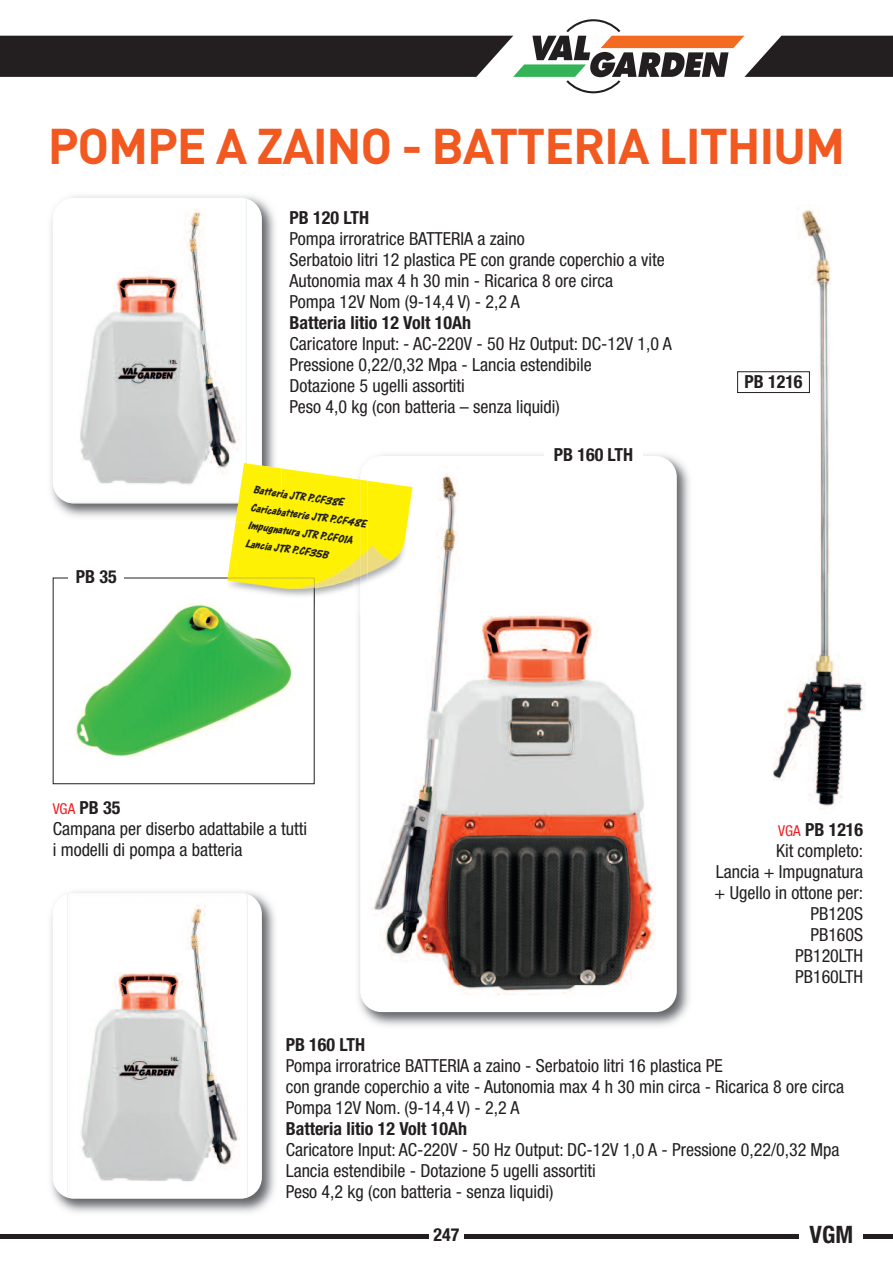
<style>
.page{position:relative;width:893px;height:1263px;background:#fff}
.page>*{position:absolute;margin:0;border:0;box-sizing:border-box;transform-origin:0 0}
.t1{font:700 49.5px "DIN";letter-spacing:-.025em;color:#f15921}
.t2{font:700 condensed 24px "Helvetica Neue";color:#231f20}
.t3{font:condensed 18px/21px "Helvetica Neue";color:#231f20}
.t4{font:700 condensed 18px "Helvetica Neue";color:#231f20}
.t5{font:italic 12px "One Stroke Script Bold Plain";color:#231f20}
.s1{font-size:15px;color:#ee1d23}
.s2{font-weight:700}
</style>
<div class="page">
<hr style="left:0;top:1234px;width:893px;height:4px;background:#231f20">
<svg style="left:0;top:19px;width:893px;height:74px"></svg>
<div style="left:429px;top:1226px;width:34px;height:29px;background:#fff"></div>
<div style="left:799px;top:1226px;width:64px;height:22px;background:#fff"></div>
<img style="left:51px;top:195px;width:224px;height:322px">
<div style="left:53px;top:198px;width:209px;height:305px;background:#fff;border-radius:21px"></div>
<img style="left:68px;top:198px;width:179px;height:305px">
<img style="left:51px;top:891px;width:224px;height:322px">
<div style="left:53px;top:893px;width:209px;height:306px;background:#fff;border-radius:21px"></div>
<img style="left:67px;top:893px;width:181px;height:306px">
<img style="left:353px;top:454px;width:336px;height:572px">
<div style="left:360px;top:456px;width:317px;height:556px;background:#fff;border-radius:21px"></div>
<img style="left:368px;top:474px;width:288px;height:521px">
<div style="left:53px;top:577px;width:262px;height:207px;border:1px solid #231f20"></div>
<img style="left:75px;top:603px;width:218px;height:155px">
<div style="left:69px;top:567px;width:55px;height:22px;background:#fff"></div>
<div style="left:544px;top:445px;width:99px;height:22px;background:#fff"></div>
<img style="left:768px;top:206px;width:97px;height:604px">
<div style="left:738px;top:372px;width:71px;height:21px;background:#fff"></div>
<div style="left:737px;top:371px;width:73px;height:22px;border:1px solid #231f20"></div>
<img style="left:228px;top:468px;width:125px;height:143px">
<img style="left:235px;top:466px;width:46px;height:57px">
<img style="left:238px;top:463px;width:24px;height:40px">
<img style="left:353px;top:479px;width:15px;height:134px">
<img style="left:368px;top:481px;width:51px;height:137px">
<img style="left:228px;top:577px;width:87px;height:29px">
<img style="left:227px;top:578px;width:87px;height:28px">
<h1 class="t1" style="left:48px;top:118px;width:799px">POMPE A ZAINO - BATTERIA LITHIUM</h1>
<p class="t4" style="left:76px;top:570px;width:42px">PB 35</p>
<p class="t4" style="left:290px;top:211px;width:81px">PB 120 LTH</p>
<p class="t3" style="left:290px;top:230px;width:377px">Pompa irroratrice BATTERIA a zaino<br>Serbatoio litri 12 plastica PE con grande coperchio a vite Autonomia max 4 h 30 min - Ricarica 8 ore circa<br>Pompa 12V Nom (9-14,4 V) - 2,2 A</p>
<p class="t4" style="left:290px;top:316px;width:183px">Batteria litio 12 Volt 10Ah</p>
<p class="t3" style="left:290px;top:335px;width:384px">Caricatore Input: - AC-220V - 50 Hz Output: DC-12V 1,0 A Pressione 0,22/0,32 Mpa - Lancia estendibile<br>Dotazione 5 ugelli assortiti<br>Peso 4,0 kg (con batteria – senza liquidi)</p>
<p class="t5" style="left:254px;top:486px;width:93px;rotate:8deg">Batteria JTR P.CF38E</p>
<p class="t5" style="left:249px;top:521px;width:107px;rotate:8deg">Impugnatura JTR P.CF01A</p>
<p class="t5" style="left:251px;top:504px;width:118px;rotate:8deg">Caricabatterie JTR P.CF48E</p>
<p class="t5" style="left:246px;top:539px;width:85px;rotate:8deg">Lancia JTR P.CF35B</p>
<p class="t4" style="left:554px;top:448px;width:81px">PB 160 LTH</p>
<p class="t4" style="left:744px;top:376px;width:60px">PB 1216</p>
<p class="t3" style="left:53px;top:798px;width:256px"><span class="s1">VGA</span> <span class="s2">PB 35<br></span>Campana per diserbo adattabile a tutti i modelli di pompa a batteria</p>
<p class="t3" style="left:715px;top:821px;width:150px;text-align:right"><span class="s1">VGA</span> <span class="s2">PB 1216<br></span>Kit completo:<br>Lancia + Impugnatura + Ugello in ottone per:<br>PB120S<br>PB160S<br>PB120LTH<br>PB160LTH</p>
<p class="t4" style="left:286px;top:1038px;width:81px">PB 160 LTH</p>
<p class="t3" style="left:286px;top:1057px;width:560px">Pompa irroratrice BATTERIA a zaino - Serbatoio litri 16 plastica PE<br>con grande coperchio a vite - Autonomia max 4 h 30 min circa - Ricarica 8 ore circa<br>Pompa 12V Nom. (9-14,4 V) - 2,2 A</p>
<p class="t4" style="left:286px;top:1122px;width:183px">Batteria litio 12 Volt 10Ah</p>
<p class="t3" style="left:286px;top:1141px;width:555px">Caricatore Input: AC-220V - 50 Hz Output: DC-12V 1,0 A - Pressione 0,22/0,32 Mpa<br>Lancia estendibile - Dotazione 5 ugelli assortiti<br>Peso 4,2 kg (con batteria - senza liquidi)</p>
<p class="t4" style="left:434px;top:1228px;width:27px">247</p>
<h2 class="t2" style="left:810px;top:1226px;width:45px">VGM</h2>
</div>
